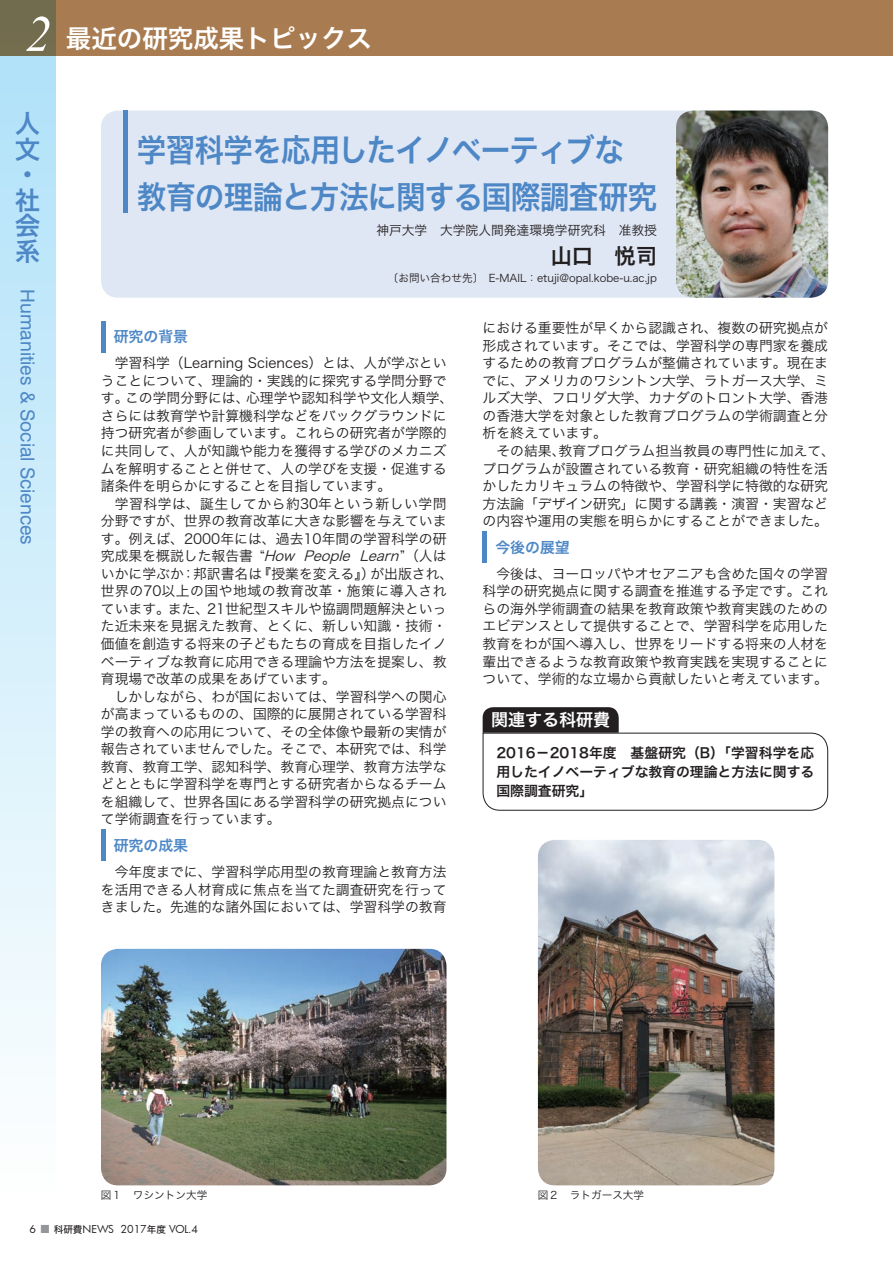
<style>
.page{position:relative;width:893px;height:1263px;background:#fff}
.page>*{position:absolute;margin:0;border:0;box-sizing:border-box;transform-origin:0 0}
.t1{font:31.95px/46.8px "Hira Kaku Std N W6";letter-spacing:-.03em;color:#4d87c6;scale:.93 1}
.t2{font:25.5px "Hira Kaku Std N W6";color:#fff}
.t3{font:25.5px/25.5px "Hira Kaku Std N W6";color:#4d87c6}
.t4{font:21.3px "Hira Kaku Std N W6";color:#231f20}
.t5{font:19.2px "Swiss 721 BT";color:#4d87c6}
.t6{font:16.95px "Hira Kaku Std N W6";color:#fff}
.t7{font:14.85px "Hira Kaku Std N W6";color:#4d87c6}
.t8{font:13.8px/17.5px "Hira Kaku Std N W3";color:#231f20}
.t9{font:13.8px/19.2px "Hira Kaku Std N W6";color:#231f20;text-align:justify}
.t10{font:12.75px "Hira Kaku Std N W3";color:#231f20}
.t11{font:10.65px "Hira Kaku Std N W3";color:#231f20}
.t12{font:10.65px "Futura";color:#231f20}
.s1{font-family:"Times New Roman";font-style:italic;font-size:51px}
.s2{font-style:italic}
.s3{font-family:"Hira Kaku Std N W5";color:#939598}
.s4{font-family:"Hira Kaku Std N W5";font-size:9.6px}
</style>
<div class="page">
<hr style="left:101px;top:830px;width:4px;height:31px;background:#4d87c6">
<hr style="left:483px;top:531px;width:4px;height:32px;background:#4d87c6">
<hr style="left:101px;top:321px;width:4px;height:31px;background:#4d87c6">
<div style="left:101px;top:111px;width:727px;height:187px;background:#e0e7f4;border-radius:17px"></div>
<div style="left:123px;top:111px;width:5px;height:102px;background:#4d87c6"></div>
<img style="left:676px;top:111px;width:152px;height:187px">
<svg style="left:482px;top:707px;width:346px;height:104px"></svg>
<img style="left:101px;top:949px;width:345px;height:236px">
<img style="left:538px;top:840px;width:236px;height:345px">
<div style="left:0;top:0;width:55px;height:1200px;background:linear-gradient(to bottom,#ace0f9,#fefefe)"></div>
<div style="left:0;top:0;width:893px;height:55px;background:#a97b50"></div>
<p class="t2" style="left:26px;top:19px;width:348px"><span class="s1">2</span> 最近の研究成果トピックス</p>
<h2 class="t3" style="left:15px;top:111px;width:27px">人文・社会系</h2>
<h3 class="t5" style="left:39px;top:289px;width:257px;rotate:90deg">Humanities &amp; Social Sciences</h3>
<p class="t1" style="left:137px;top:127px;width:561px">学習科学を応用したイノベーティブな教育の理論と方法に関する国際調査研究</p>
<p class="t10" style="left:376px;top:221px;width:282px">神戸大学　大学院人間発達環境学研究科　准教授</p>
<p class="t4" style="left:551px;top:240px;width:108px">山口　悦司</p>
<p class="t11" style="left:388px;top:270px;width:271px">〔お問い合わせ先〕　E-MAIL：etuji@opal.kobe-u.ac.jp</p>
<p class="t7" style="left:114px;top:325px;width:76px">研究の背景</p>
<p class="t8" style="left:101px;top:354px;width:354px">　学習科学（Learning Sciences）とは、人が学ぶということについて、理論的・実践的に探究する学問分野です。この学問分野には、心理学や認知科学や文化人類学、さらには教育学や計算機科学などをバックグラウンドに持つ研究者が参画しています。これらの研究者が学際的に共同して、人が知識や能力を獲得する学びのメカニズムを解明することと併せて、人の学びを支援・促進する諸条件を明らかにすることを目指しています。<br>　学習科学は、誕生してから約30年という新しい学問分野ですが、世界の教育改革に大きな影響を与えています。例えば、2000年には、過去10年間の学習科学の研究成果を概説した報告書 “<span class="s2">How People Learn</span>”（人はいかに学ぶか：邦訳書名は『授業を変える』）が出版され、世界の70以上の国や地域の教育改革・施策に導入されています。また、21世紀型スキルや協調問題解決といった近未来を見据えた教育、とくに、新しい知識・技術・価値を創造する将来の子どもたちの育成を目指したイノベーティブな教育に応用できる理論や方法を提案し、教育現場で改革の成果をあげています。<br>　しかしながら、わが国においては、学習科学への関心が高まっているものの、国際的に展開されている学習科学の教育への応用について、その全体像や最新の実情が報告されていませんでした。そこで、本研究では、科学教育、教育工学、認知科学、教育心理学、教育方法学などとともに学習科学を専門とする研究者からなるチームを組織して、世界各国にある学習科学の研究拠点について学術調査を行っています。</p>
<p class="t7" style="left:114px;top:834px;width:76px">研究の成果</p>
<p class="t8" style="left:101px;top:863px;width:347px;text-align:justify">　今年度までに、学習科学応用型の教育理論と教育方法を活用できる人材育成に焦点を当てた調査研究を行ってきました。先進的な諸外国においては、学習科学の教育</p>
<p class="t8" style="left:483px;top:319px;width:354px">における重要性が早くから認識され、複数の研究拠点が形成されています。そこでは、学習科学の専門家を養成するための教育プログラムが整備されています。現在までに、アメリカのワシントン大学、ラトガース大学、ミルズ大学、フロリダ大学、カナダのトロント大学、香港の香港大学を対象とした教育プログラムの学術調査と分析を終えています。<br>　その結果、教育プログラム担当教員の専門性に加えて、プログラムが設置されている教育・研究組織の特性を活かしたカリキュラムの特徴や、学習科学に特徴的な研究方法論「デザイン研究」に関する講義・演習・実習などの内容や運用の実態を明らかにすることができました。</p>
<p class="t7" style="left:495px;top:536px;width:76px">今後の展望</p>
<p class="t8" style="left:483px;top:565px;width:347px;text-align:justify">　今後は、ヨーロッパやオセアニアも含めた国々の学習科学の研究拠点に関する調査を推進する予定です。これらの海外学術調査の結果を教育政策や教育実践のためのエビデンスとして提供することで、学習科学を応用した教育をわが国へ導入し、世界をリードする将来の人材を輩出できるような教育政策や教育実践を実現することについて、学術的な立場から貢献したいと考えています。</p>
<p class="t6" style="left:491px;top:707px;width:121px">関連する科研費</p>
<p class="t9" style="left:496px;top:744px;width:319px">2016－2018年度　基盤研究（B）「学習科学を応用したイノベーティブな教育の理論と方法に関する国際調査研究」</p>
<p class="t11" style="left:101px;top:1187px;width:108px">図１　ワシントン大学</p>
<p class="t11" style="left:538px;top:1187px;width:108px">図２　ラトガース大学</p>
<p class="t12" style="left:30px;top:1222px;width:170px">6 <span class="s3">■</span> <span class="s4">科研費</span>NEWS 2017<span class="s4">年度</span> VOL.4</p>
</div>
